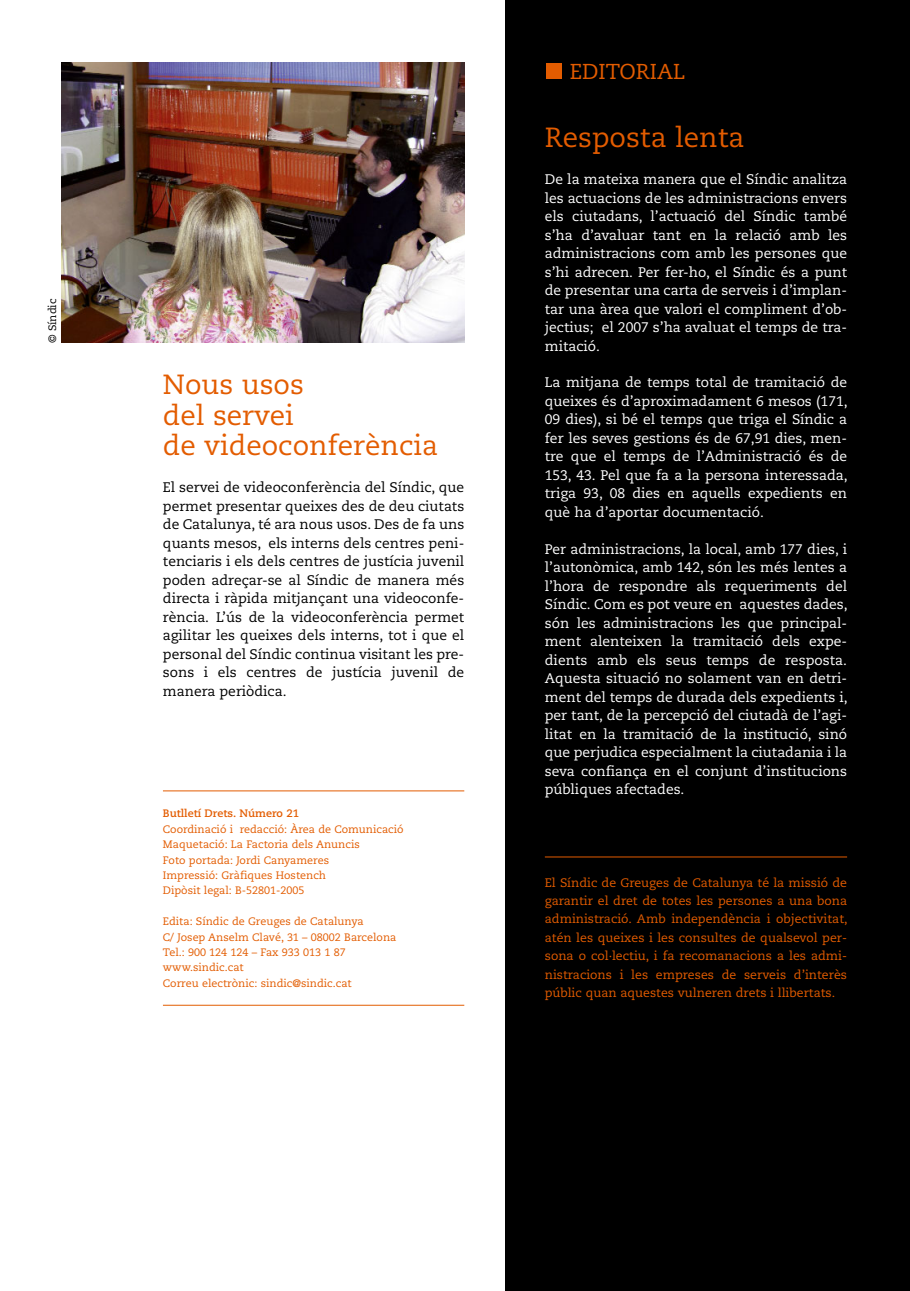
<style>
.page{position:relative;width:910px;height:1291px;background:#fff}
.page>*{position:absolute;margin:0;border:0;box-sizing:border-box;transform-origin:0 0}
.t1{font:27.65px/30.8px "Caecilia";color:#e35c00}
.t2{font:21.53px "Caecilia";color:#e35c00}
.t3{font:13.83px/18.6px "Caecilia";color:#fff;text-align:justify}
.t4{font:13.83px/18.6px "Caecilia";color:#000;text-align:justify}
.t5{font:12.25px/18.6px "Caecilia";color:#e35c00;text-align:justify}
.t6{font:10.85px/15.4px "Caecilia";color:#e35c00}
.t7{font:700 10.85px "Caecilia";color:#e35c00}
.t8{font:10.85px "Caecilia";color:#000}
</style>
<div class="page">
<div style="left:505px;top:0;width:405px;height:1291px;background:#000"></div>
<div style="left:546px;top:64px;width:15px;height:15px;background:#e35c00"></div>
<hr style="left:163px;top:790px;width:301px;height:1px;background:#e35c00">
<hr style="left:163px;top:1005px;width:301px;height:1px;background:#e35c00">
<img style="left:62px;top:62px;width:402px;height:280px">
<hr style="left:545px;top:857px;width:302px;height:1px;background:#e35c00">
<p class="t8" style="left:48px;top:343px;width:46px;rotate:-90deg">© Síndic</p>
<h1 class="t1" style="left:163px;top:371px;width:276px">Nous usos<br>del servei<br>de videoconferència</h1>
<p class="t4" style="left:163px;top:479px;width:303px">El servei de videoconferència del Síndic, que permet presentar queixes des de deu ciutats de Catalunya, té ara nous usos. Des de fa uns quants mesos, els interns dels centres peni&shy;tenciaris i els dels centres de justícia juvenil poden adreçar-se al Síndic de manera més directa i ràpida mitjançant una videoconfe&shy;rència. L’ús de la videoconferència permet agilitar les queixes dels interns, tot i que el personal del Síndic continua visitant les pre&shy;sons i els centres de justícia juvenil de manera periòdica.</p>
<p class="t7" style="left:163px;top:809px;width:138px">Butlletí Drets. Número 21</p>
<p class="t6" style="left:163px;top:822px;width:242px">Coordinació i redacció: Àrea de Comunicació Maquetació: La Factoria dels Anuncis<br>Foto portada: Jordi Canyameres<br>Impressió: Gràfiques Hostench<br>Dipòsit legal: B-52801-2005</p>
<p class="t6" style="left:163px;top:915px;width:235px">Edita: Síndic de Greuges de Catalunya<br>C/ Josep Anselm Clavé, 31 – 08002 Barcelona Tel.: 900 124 124 – Fax 933 013 1 87 www.sindic.cat<br>Correu electrònic: sindic@sindic.cat</p>
<h2 class="t2" style="left:569px;top:62px;width:117px">EDITORIAL</h2>
<h1 class="t1" style="left:545px;top:125px;width:201px">Resposta lenta</h1>
<p class="t3" style="left:545px;top:171px;width:304px">De la mateixa manera que el Síndic analitza les actuacions de les administracions envers els ciutadans, l’actuació del Síndic també s’ha d’avaluar tant en la relació amb les administracions com amb les persones que s’hi adrecen. Per fer-ho, el Síndic és a punt de presentar una carta de serveis i d’implan&shy;tar una àrea que valori el compliment d’ob&shy;jectius; el 2007 s’ha avaluat el temps de tra&shy;mitació.</p>
<p class="t3" style="left:545px;top:375px;width:304px">La mitjana de temps total de tramitació de queixes és d’aproximadament 6 mesos (171, 09 dies), si bé el temps que triga el Síndic a fer les seves gestions és de 67,91 dies, men&shy;tre que el temps de l’Administració és de 153, 43. Pel que fa a la persona interessada, triga 93, 08 dies en aquells expedients en què ha d’aportar documentació.</p>
<p class="t3" style="left:545px;top:541px;width:304px">Per administracions, la local, amb 177 dies, i l’autonòmica, amb 142, són les més lentes a l’hora de respondre als requeriments del Síndic. Com es pot veure en aquestes dades, són les administracions les que principal&shy;ment alenteixen la tramitació dels expe&shy;dients amb els seus temps de resposta.<br>Aquesta situació no solament van en detri&shy;ment del temps de durada dels expedients i, per tant, de la percepció del ciutadà de l’agi&shy;litat en la tramitació de la institució, sinó que perjudica especialment la ciutadania i la seva confiança en el conjunt d’institucions públiques afectades.</p>
<p class="t5" style="left:545px;top:874px;width:304px">El Síndic de Greuges de Catalunya té la missió de garantir el dret de totes les persones a una bona administració. Amb independència i objectivitat, atén les queixes i les consultes de qualsevol per&shy;sona o col·lectiu, i fa recomanacions a les admi&shy;nistracions i les empreses de serveis d’interès públic quan aquestes vulneren drets i llibertats.</p>
</div>
